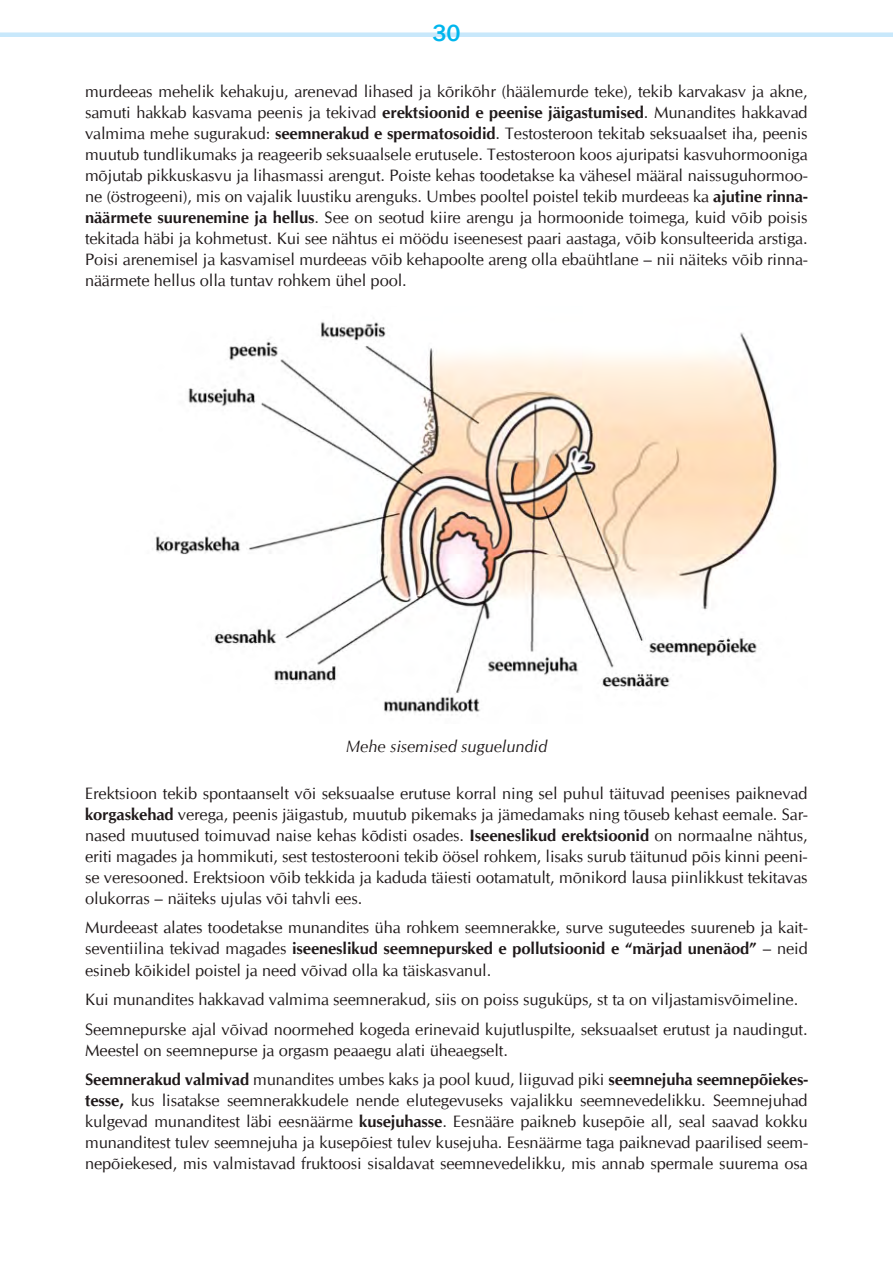
<style>
.page{position:relative;width:893px;height:1263px;background:#fff}
.page>*{position:absolute;margin:0;border:0;box-sizing:border-box;transform-origin:0 0}
.t1{font:500 24px "Franklin Gothic";color:#00b6ed}
.t2{font:16.5px/21px "CG Omega";letter-spacing:-.005em;color:#1f191a;text-align:justify}
.t3{font:italic 16.5px "CG Omega";letter-spacing:-.005em;color:#1f191a}
.s1{font-weight:700}
</style>
<div class="page">
<div style="left:0;top:32px;width:893px;height:5px;background:#c8e8fb"></div>
<img style="left:155px;top:321px;width:624px;height:394px">
<h1 class="t1" style="left:432px;top:18px;width:30px">30</h1>
<p class="t2" style="left:85px;top:81px;width:724px">murdeeas mehelik kehakuju, arenevad lihased ja kõrikõhr (häälemurde teke), tekib karvakasv ja akne, samuti hakkab kasvama peenis ja tekivad <span class="s1">erektsioonid e peenise jäigastumised</span>. Munandites hakkavad valmima mehe sugurakud: <span class="s1">seemnerakud e spermatosoidid</span>. Testosteroon tekitab seksuaalset iha, peenis muutub tundlikumaks ja reageerib seksuaalsele erutusele. Testosteroon koos ajuripatsi kasvuhormooniga mõjutab pikkuskasvu ja lihasmassi arengut. Poiste kehas toodetakse ka vähesel määral naissuguhormoo&shy;ne (östrogeeni), mis on vajalik luustiku arenguks. Umbes pooltel poistel tekib murdeeas ka <span class="s1">ajutine rinna&shy;näärmete suurenemine ja hellus</span>. See on seotud kiire arengu ja hormoonide toimega, kuid võib poisis tekitada häbi ja kohmetust. Kui see nähtus ei möödu iseenesest paari aastaga, võib konsulteerida arstiga.<br>Poisi arenemisel ja kasvamisel murdeeas võib kehapoolte areng olla ebaühtlane – nii näiteks võib rinna&shy;näärmete hellus olla tuntav rohkem ühel pool.</p>
<p class="t3" style="left:346px;top:736px;width:203px">Mehe sisemised suguelundid</p>
<p class="t2" style="left:85px;top:783px;width:724px">Erektsioon tekib spontaanselt või seksuaalse erutuse korral ning sel puhul täituvad peenises paiknevad <span class="s1">korgaskehad</span> verega, peenis jäigastub, muutub pikemaks ja jämedamaks ning tõuseb kehast eemale. Sar&shy;nased muutused toimuvad naise kehas kõdisti osades. <span class="s1">Iseeneslikud erektsioonid</span> on normaalne nähtus, eriti magades ja hommikuti, sest testosterooni tekib öösel rohkem, lisaks surub täitunud põis kinni peeni&shy;se veresooned. Erektsioon võib tekkida ja kaduda täiesti ootamatult, mõnikord lausa piinlikkust tekitavas olukorras – näiteks ujulas või tahvli ees.</p>
<p class="t2" style="left:85px;top:917px;width:724px">Murdeeast alates toodetakse munandites üha rohkem seemnerakke, surve suguteedes suureneb ja kait&shy;seventiilina tekivad magades <span class="s1">iseeneslikud seemnepursked e pollutsioonid e “märjad unenäod”</span> – neid esineb kõikidel poistel ja need võivad olla ka täiskasvanul.</p>
<p class="t2" style="left:85px;top:985px;width:724px;line-height:29.5px">Kui munandites hakkavad valmima seemnerakud, siis on poiss suguküps, st ta on viljastamisvõimeline.<br>Seemnepurske ajal võivad noormehed kogeda erinevaid kujutluspilte, seksuaalset erutust ja naudingut.</p>
<p class="t2" style="left:85px;top:1035px;width:724px;line-height:29.5px">Meestel on seemnepurse ja orgasm peaaegu alati üheaegselt.<br><span class="s1">Seemnerakud valmivad</span> munandites umbes kaks ja pool kuud, liiguvad piki <span class="s1">seemnejuha seemnepõiekes-</span></p>
<p class="t2" style="left:85px;top:1090px;width:724px"><span class="s1">tesse,</span> kus lisatakse seemnerakkudele nende elutegevuseks vajalikku seemnevedelikku. Seemnejuhad kulgevad munanditest läbi eesnäärme <span class="s1">kusejuhasse</span>. Eesnääre paikneb kusepõie all, seal saavad kokku munanditest tulev seemnejuha ja kusepõiest tulev kusejuha. Eesnäärme taga paiknevad paarilised seem&shy;nepõiekesed, mis valmistavad fruktoosi sisaldavat seemnevedelikku, mis annab spermale suurema osa</p>
</div>
